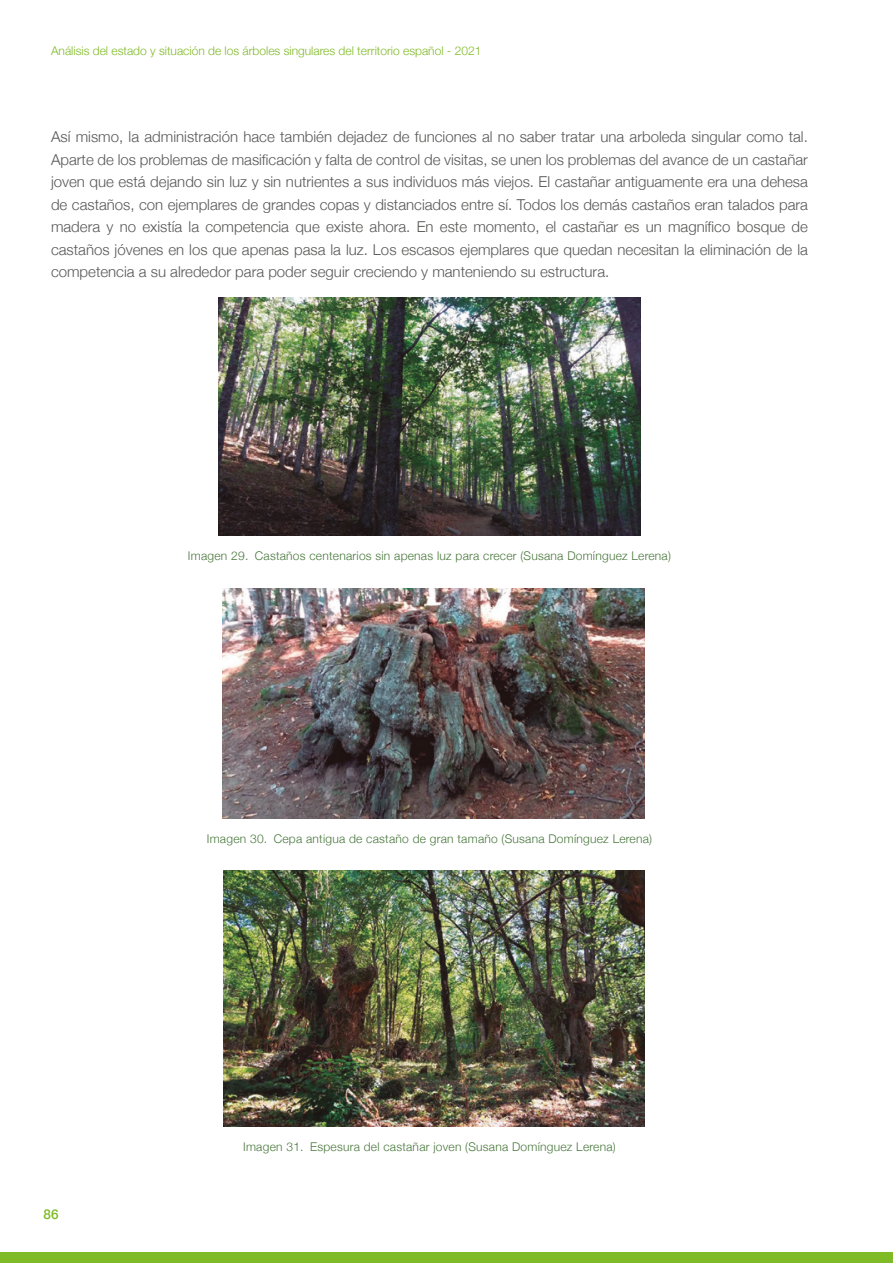
<style>
.page{position:relative;width:893px;height:1263px;background:#fff}
.page>*{position:absolute;margin:0;border:0;box-sizing:border-box;transform-origin:0 0}
.t1{font:300 15px/22.5px "Helvetica Neue";color:#575756;text-align:justify}
.t2{font:500 13.5px "Helvetica Neue";color:#7fba27}
.t3{font:300 12px "Helvetica Neue";letter-spacing:.02em;color:#48773b}
.t4{font:300 12px "Helvetica Neue";color:#7fba27}
</style>
<div class="page">
<div style="left:0;top:1252px;width:893px;height:11px;background:#7fba27"></div>
<img style="left:219px;top:298px;width:421px;height:238px">
<img style="left:223px;top:588px;width:421px;height:230px">
<img style="left:223px;top:871px;width:421px;height:255px">
<p class="t4" style="left:51px;top:41px;width:432px">Análisis del estado y situación de los árboles singulares del territorio español - 2021</p>
<p class="t1" style="left:51px;top:124px;width:758px">Así mismo, la administración hace también dejadez de funciones al no saber tratar una arboleda singular como tal.<br>Aparte de los problemas de masificación y falta de control de visitas, se unen los problemas del avance de un castañar joven que está dejando sin luz y sin nutrientes a sus individuos más viejos. El castañar antiguamente era una dehesa de castaños, con ejemplares de grandes copas y distanciados entre sí. Todos los demás castaños eran talados para madera y no existía la competencia que existe ahora. En este momento, el castañar es un magnífico bosque de castaños jóvenes en los que apenas pasa la luz. Los escasos ejemplares que quedan necesitan la eliminación de la competencia a su alrededor para poder seguir creciendo y manteniendo su estructura.</p>
<p class="t3" style="left:188px;top:546px;width:484px">Imagen 29. Castaños centenarios sin apenas luz para crecer (Susana Domínguez Lerena)</p>
<p class="t3" style="left:207px;top:829px;width:447px">Imagen 30. Cepa antigua de castaño de gran tamaño (Susana Domínguez Lerena)</p>
<p class="t2" style="left:44px;top:1203px;width:17px">86</p>
<p class="t3" style="left:243px;top:1137px;width:374px">Imagen 31. Espesura del castañar joven (Susana Domínguez Lerena)</p>
</div>
